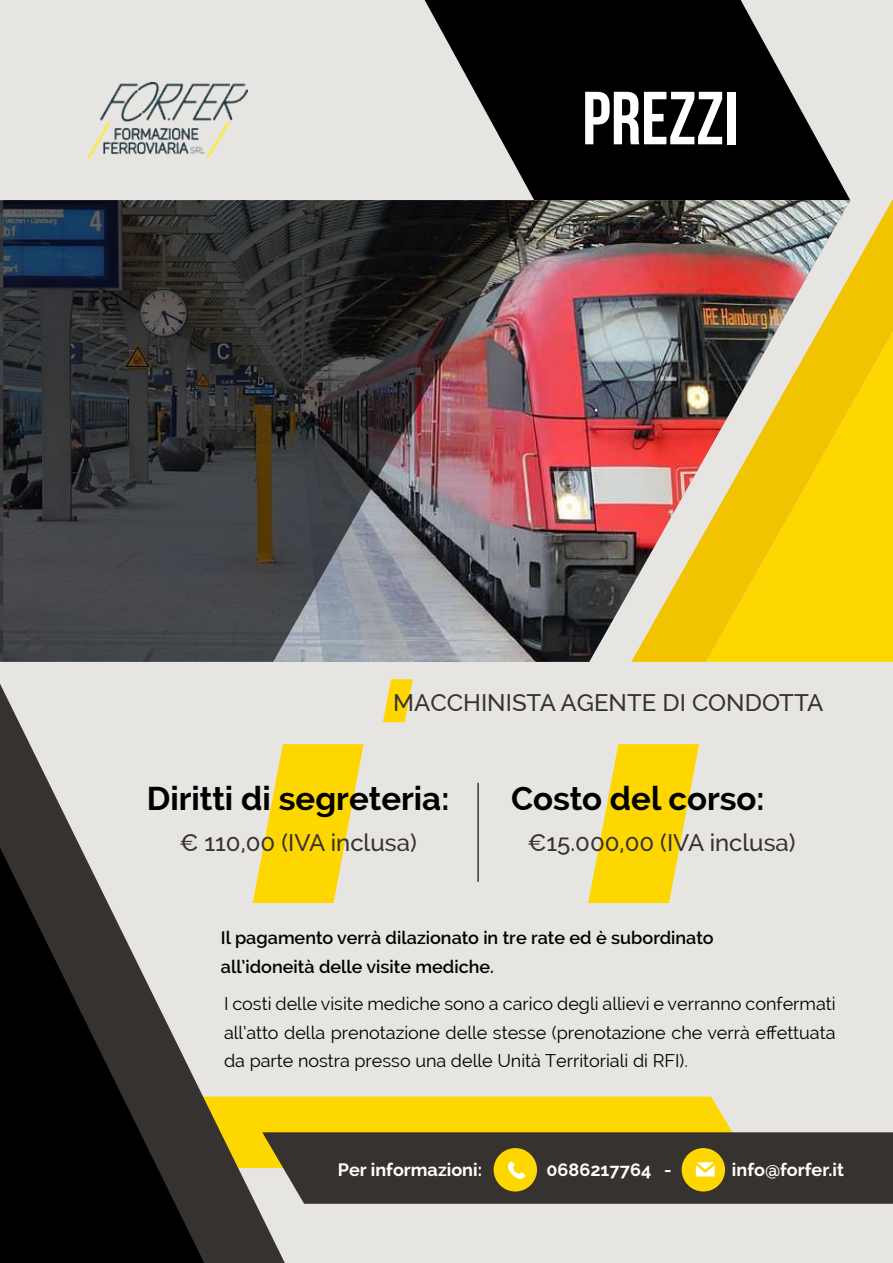
<style>
.page{position:relative;width:893px;height:1263px;background:#e7e5e2}
.page>*{position:absolute;margin:0;border:0;box-sizing:border-box;transform-origin:0 0}
.t1{font:700 75px "Bebas Neue";color:#fff}
.t2{font:700 33px "Raleway";color:#000}
.t3{font:500 24px "Raleway";color:#35322f}
.t4{font:18px/28.5px "Raleway";color:#000;text-align:justify}
.t5{font:600 18px/28.5px "Raleway";color:#000}
.t6{font:700 18px "Raleway";color:#fff}
</style>
<div class="page">
<svg style="left:425px;top:0;width:425px;height:200px;fill:#000"></svg>
<div style="left:289px;top:1132px;width:604px;height:72px;background:#35322f"></div>
<img style="left:534px;top:200px;width:97px;height:462px">
<img style="left:631px;top:200px;width:262px;height:462px">
<svg style="left:706px;top:332px;width:187px;height:330px;background:#eac61b"></svg>
<img style="left:0;top:200px;width:534px;height:462px">
<svg style="left:0;top:684px;width:285px;height:579px"></svg>
<svg style="left:0;top:848px;width:204px;height:415px;fill:#000"></svg>
<img style="left:88px;top:83px;width:159px;height:76px">
<div style="left:494px;top:1148px;width:43px;height:43px;background:#ffd700;border-radius:50%"></div>
<div style="left:682px;top:1148px;width:43px;height:43px;background:#ffd700;border-radius:50%"></div>
<svg style="left:162px;top:1096px;width:592px;height:83px;background:#968322"></svg>
<svg style="left:253px;top:744px;width:111px;height:159px"></svg>
<svg style="left:588px;top:744px;width:111px;height:159px"></svg>
<hr style="left:477px;top:783px;width:2px;height:99px;background:#3a3a3a">
<svg style="left:383px;top:679px;width:30px;height:43px"></svg>
<h1 class="t1" style="left:582px;top:77px;width:158px">PREZZI</h1>
<h3 class="t3" style="left:393px;top:689px;width:432px">MACCHINISTA AGENTE DI CONDOTTA</h3>
<h2 class="t2" style="left:147px;top:780px;width:304px">Diritti di segreteria:</h2>
<h3 class="t3" style="left:179px;top:829px;width:239px">€ 110,00 (IVA inclusa)</h3>
<h3 class="t3" style="left:527px;top:829px;width:270px">€15.000,00 (IVA inclusa)</h3>
<h2 class="t2" style="left:511px;top:780px;width:255px">Costo del corso:</h2>
<p class="t5" style="left:221px;top:924px;width:494px">Il pagamento verrà dilazionato in tre rate ed è subordinato all’idoneità delle visite mediche.</p>
<p class="t4" style="left:224px;top:989px;width:613px">I costi delle visite mediche sono a carico degli allievi e verranno confermati all’atto della prenotazione delle stesse (prenotazione che verrà effettuata da parte nostra presso una delle Unità Territoriali di RFI).</p>
<p class="t6" style="left:338px;top:1159px;width:146px">Per informazioni:</p>
<p class="t6" style="left:547px;top:1159px;width:127px">0686217764 -</p>
<p class="t6" style="left:732px;top:1159px;width:114px">info@forfer.it</p>
</div>
